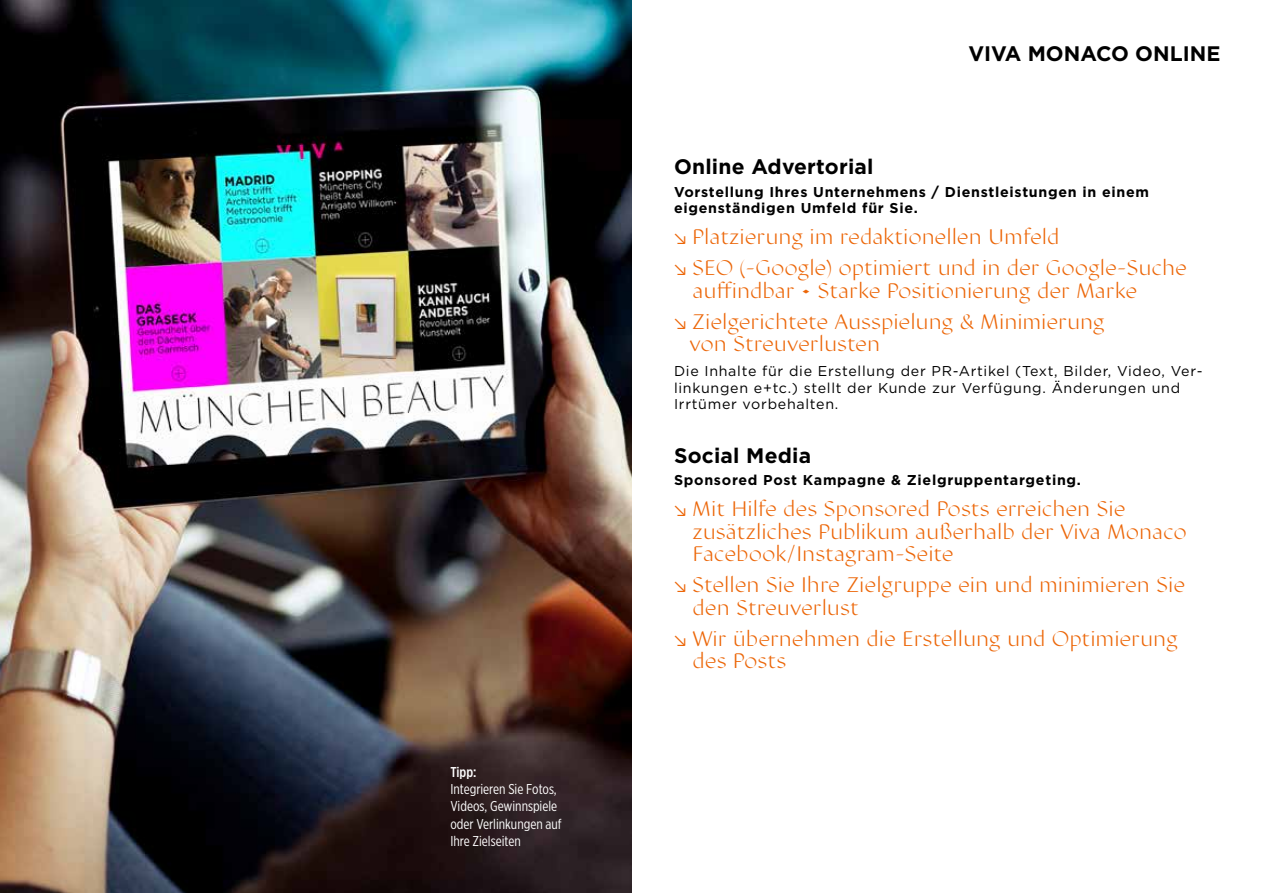
<style>
.page{position:relative;width:1263px;height:893px;background:#fff}
.page>*{position:absolute;margin:0;border:0;box-sizing:border-box;transform-origin:0 0}
.t1{font:21px/22.5px "Displace 2.0";letter-spacing:-.005em;color:#ec6608}
.t2{font:700 21px "Gotham";letter-spacing:.01em;color:#000}
.t3{font:14.25px/16.5px "Gotham";letter-spacing:.05em;color:#000}
.t4{font:700 14.25px/16.5px "Gotham";letter-spacing:.05em;color:#000}
.t5{font:14.25px/17.2px "Gotham X Narrow";color:#fff}
.t6{font:500 14.25px "Gotham X Narrow";color:#fff}
.s1{font-family:"Space Grotesk";font-weight:300}
</style>
<div class="page">
<img style="left:0;top:0;width:631px;height:893px">
<p class="t6" style="left:450px;top:763px;width:28px">Tipp:</p>
<p class="t5" style="left:450px;top:780px;width:113px">Integrieren Sie Fotos,<br>Videos, Gewinnspiele oder Verlinkungen auf<br>Ihre Zielseiten</p>
<p class="t2" style="left:968px;top:39px;width:254px">VIVA MONACO ONLINE</p>
<p class="t2" style="left:674px;top:153px;width:201px">Online Advertorial</p>
<p class="t4" style="left:674px;top:183px;width:477px">Vorstellung Ihres Unternehmens / Dienstleistungen in einem eigenständigen Umfeld für Sie.</p>
<p class="t1" style="left:674px;top:222px;width:514px;line-height:31px"><span class="s1">↘</span> Platzierung im redaktionellen Umfeld<br><span class="s1">↘</span> SEO (-Google) optimiert und in der Google-Suche</p>
<p class="t1" style="left:674px;top:275px;width:465px;line-height:31px;text-indent:19px">auffindbar • Starke Positionierung der Marke <span class="s1">↘</span> Zielgerichtete Ausspielung &amp; Minimierung</p>
<p class="t1" style="left:689px;top:333px;width:192px">von Streuverlusten</p>
<p class="t3" style="left:674px;top:363px;width:530px">Die Inhalte für die Erstellung der PR-Artikel (Text, Bilder, Video, Ver&shy;linkungen e+tc.) stellt der Kunde zur Verfügung. Änderungen und<br>Irrtümer vorbehalten.</p>
<p class="t2" style="left:674px;top:441px;width:139px">Social Media</p>
<p class="t4" style="left:674px;top:472px;width:408px">Sponsored Post Kampagne &amp; Zielgruppentargeting.</p>
<p class="t1" style="left:693px;top:498px;width:496px;text-indent:-19px"><span class="s1">↘</span> Mit Hilfe des Sponsored Posts erreichen Sie zusätzliches Publikum außerhalb der Viva Monaco<br>Facebook/Instagram-Seite</p>
<p class="t1" style="left:693px;top:574px;width:494px;text-indent:-19px"><span class="s1">↘</span> Stellen Sie Ihre Zielgruppe ein und minimieren Sie den Streuverlust</p>
<p class="t1" style="left:693px;top:627px;width:487px;text-indent:-19px"><span class="s1">↘</span> Wir übernehmen die Erstellung und Optimierung des Posts</p>
</div>
